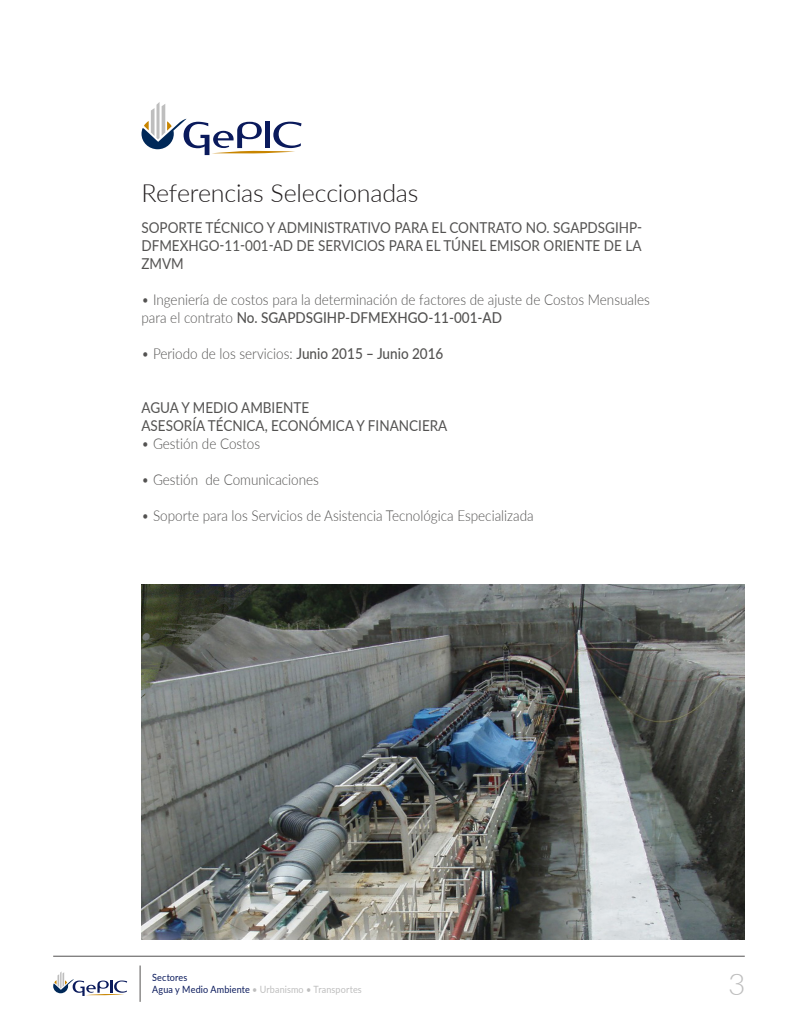
<style>
.page{position:relative;width:798px;height:1028px;background:#fff}
.page>*{position:absolute;margin:0;border:0;box-sizing:border-box;transform-origin:0 0}
.t1{font:300 30px "Lato";color:#bebebe}
.t2{font:300 25px "Lato";letter-spacing:-.01em;color:#231f20}
.Cuerpo_Texto{font:300 15px/18px "Lato";color:#535251;scale:.9 1}
.Cuerpo_Texto-2{font:15px/18px "Lato";color:#535251;text-align:justify;scale:.9 1}
.t3{font:10px/12px "Lato";letter-spacing:.015em;color:#0a1a5c;scale:.9 1}
.s1{font-weight:500}
.s2{color:#bebebe}
</style>
<div class="page">
<hr style="left:140px;top:965px;width:1px;height:36px;background:#535251">
<hr style="left:53px;top:956px;width:691px;height:1px;background:#535251">
<svg style="left:53px;top:971px;width:74px;height:25px"></svg>
<img style="left:142px;top:585px;width:602px;height:354px">
<svg style="left:141px;top:102px;width:160px;height:53px"></svg>
<p class="t2" style="left:141px;top:175px;width:278px">Referencias Seleccionadas</p>
<p class="Cuerpo_Texto-2" style="left:141px;top:217px;width:557px">SOPORTE TÉCNICO Y ADMINISTRATIVO PARA EL CONTRATO NO. SGAPDSGIHP-DFMEXHGO-11-001-AD DE SERVICIOS PARA EL TÚNEL EMISOR ORIENTE DE LA ZMVM</p>
<p class="Cuerpo_Texto" style="left:141px;top:290px;width:566px">• Ingeniería de costos para la determinación de factores de ajuste de Costos Mensuales para el contrato <span class="s1">No. SGAPDSGIHP-DFMEXHGO-11-001-AD</span></p>
<p class="Cuerpo_Texto" style="left:141px;top:344px;width:337px">• Periodo de los servicios: <span class="s1">Junio 2015 – Junio 2016</span></p>
<p class="Cuerpo_Texto-2" style="left:141px;top:397px;width:188px">AGUA Y MEDIO AMBIENTE</p>
<p class="Cuerpo_Texto-2" style="left:141px;top:415px;width:341px">ASESORÍA TÉCNICA, ECONÓMICA Y FINANCIERA</p>
<p class="Cuerpo_Texto" style="left:141px;top:434px;width:133px">• Gestión de Costos</p>
<p class="Cuerpo_Texto" style="left:141px;top:470px;width:199px">• Gestión de Comunicaciones</p>
<p class="Cuerpo_Texto" style="left:141px;top:506px;width:437px">• Soporte para los Servicios de Asistencia Tecnológica Especializada</p>
<p class="t3" style="left:152px;top:971px;width:234px">Sectores<br>Agua y Medio Ambiente <span class="s2">• Urbanismo • Transportes</span></p>
<h1 class="t1" style="left:727px;top:963px;width:19px">3</h1>
</div>
